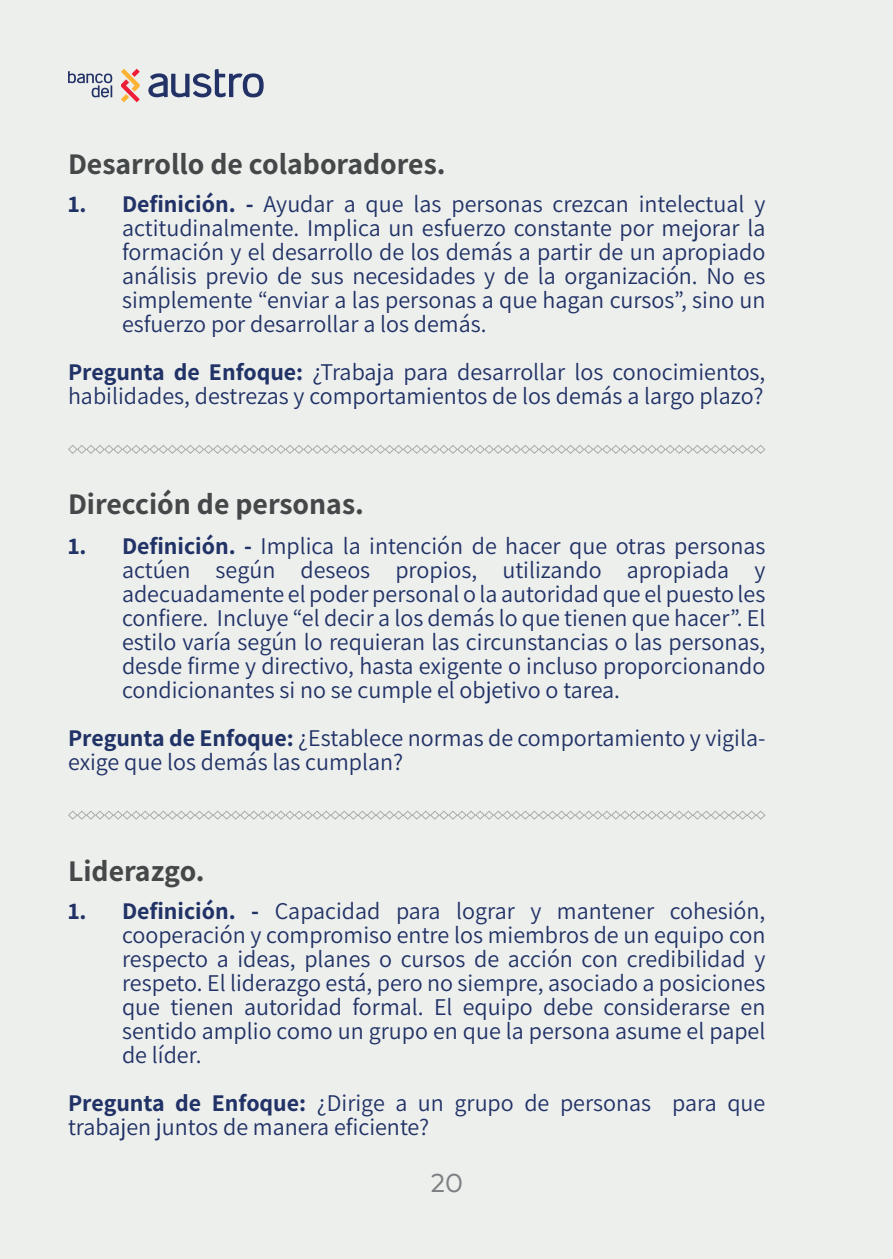
<style>
.page{position:relative;width:893px;height:1259px;background:#edefed}
.page>*{position:absolute;margin:0;border:0;box-sizing:border-box;transform-origin:0 0}
.t1{font:700 30px "Assistant";color:#454849}
.t2{font:30px "Texta";color:#7d8082}
.t3{font:24px/24px "Assistant";color:#213266;text-align:justify}
.s1{font-weight:700}
</style>
<div class="page">
<svg style="left:121px;top:69px;width:19px;height:33px"></svg>
<svg style="left:148px;top:69px;width:116px;height:28px"></svg>
<svg style="left:68px;top:71px;width:44px;height:26px"></svg>
<svg style="left:68px;top:445px;width:698px;height:9px"></svg>
<svg style="left:68px;top:810px;width:698px;height:10px"></svg>
<p class="t1" style="left:68px;top:143px;width:379px">Desarrollo de colaboradores.</p>
<p class="t3" style="left:122px;top:190px;width:645px;text-indent:-54px"><span class="s1">1. Definición. -</span> Ayudar a que las personas crezcan intelectual y actitudinalmente. Implica un esfuerzo constante por mejorar la formación y el desarrollo de los demás a partir de un apropiado análisis previo de sus necesidades y de la organización. No es simplemente “enviar a las personas a que hagan cursos”, sino un esfuerzo por desarrollar a los demás.</p>
<p class="t3" style="left:68px;top:358px;width:699px"><span class="s1">Pregunta de Enfoque:</span> ¿Trabaja para desarrollar los conocimientos, habilidades, destrezas y comportamientos de los demás a largo plazo?</p>
<p class="t1" style="left:68px;top:483px;width:297px">Dirección de personas.</p>
<p class="t3" style="left:122px;top:532px;width:645px;text-indent:-54px"><span class="s1">1. Definición. -</span> Implica la intención de hacer que otras personas actúen según deseos propios, utilizando apropiada y adecuadamente el poder personal o la autoridad que el puesto les confiere. Incluye “el decir a los demás lo que tienen que hacer”. El estilo varía según lo requieran las circunstancias o las personas, desde firme y directivo, hasta exigente o incluso proporcionando condicionantes si no se cumple el objetivo o tarea.</p>
<p class="t3" style="left:68px;top:724px;width:699px"><span class="s1">Pregunta de Enfoque:</span> ¿Establece normas de comportamiento y vigila&shy;exige que los demás las cumplan?</p>
<p class="t1" style="left:68px;top:850px;width:138px">Liderazgo.</p>
<p class="t3" style="left:122px;top:897px;width:645px;text-indent:-54px"><span class="s1">1. Definición. -</span> Capacidad para lograr y mantener cohesión, cooperación y compromiso entre los miembros de un equipo con respecto a ideas, planes o cursos de acción con credibilidad y respeto. El liderazgo está, pero no siempre, asociado a posiciones que tienen autoridad formal. El equipo debe considerarse en sentido amplio como un grupo en que la persona asume el papel de líder.</p>
<p class="t3" style="left:68px;top:1089px;width:699px"><span class="s1">Pregunta de Enfoque:</span> ¿Dirige a un grupo de personas para que trabajen juntos de manera eficiente?</p>
<p class="t2" style="left:430px;top:1167px;width:34px">20</p>
</div>
